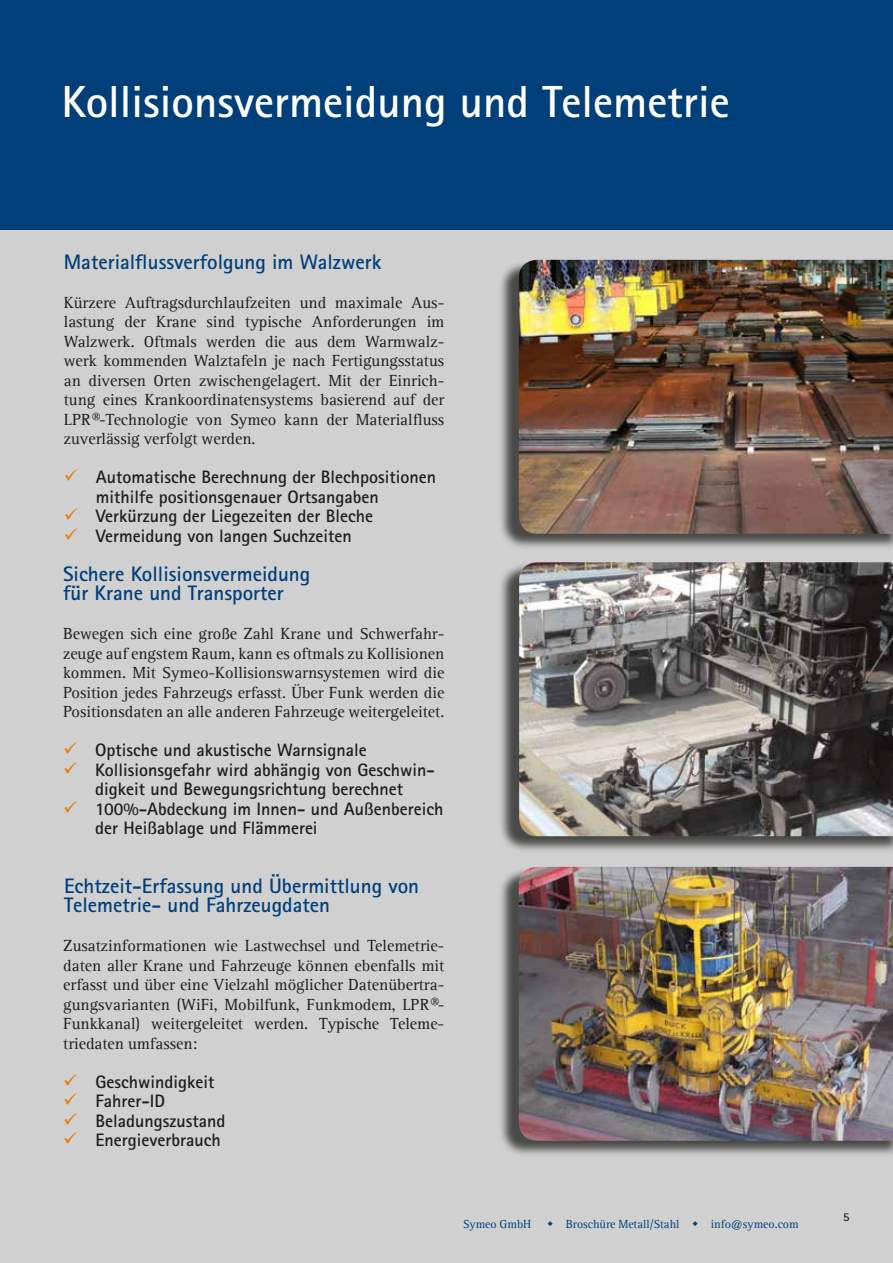
<style>
.page{position:relative;width:893px;height:1263px;background:#fff}
.page>*{position:absolute;margin:0;border:0;box-sizing:border-box;transform-origin:0 0}
.t1{font:700 45px "Agfa Rotis Sans Serif";color:#fff}
.t2{font:700 21px/19.5px "Agfa Rotis Sans Serif";color:#003f79}
.t3{font:700 18px/19.5px "Agfa Rotis Sans Serif";color:#1d1d1b}
.t4{font:16.5px/19.5px "Agfa Rotis Serif";color:#1d1d1b;text-align:justify}
.t5{font:12px "Agfa Rotis Serif";color:#003f79}
.t6{font:700 12px "Agfa Rotis Sans Serif";color:#1d1d1b}
.s1{color:#e77b06}
</style>
<div class="page">
<div style="left:0;top:227px;width:893px;height:1036px;background:#d0d0d0"></div>
<div style="left:0;top:0;width:893px;height:229px;background:#003f79"></div>
<div style="left:498px;top:260px;width:395px;height:290px;background:#1d1d1b;opacity:.75"></div>
<img style="left:519px;top:260px;width:374px;height:274px">
<div style="left:499px;top:562px;width:394px;height:291px;background:#1d1d1b;opacity:.75"></div>
<img style="left:519px;top:562px;width:374px;height:274px">
<div style="left:498px;top:867px;width:395px;height:290px;background:#1d1d1b;opacity:.75"></div>
<img style="left:519px;top:867px;width:374px;height:274px">
<h1 class="t1" style="left:62px;top:74px;width:670px">Kollisionsvermeidung und Telemetrie</h1>
<p class="t2" style="left:64px;top:251px;width:319px">Materialflussverfolgung im Walzwerk</p>
<p class="t4" style="left:64px;top:292px;width:382px">Kürzere Auftragsdurchlaufzeiten und maximale Aus&shy;lastung der Krane sind typische Anforderungen im Walzwerk. Oftmals werden die aus dem Warmwalz&shy;werk kommenden Walztafeln je nach Fertigungsstatus an diversen Orten zwischengelagert. Mit der Einrich&shy;tung eines Krankoordinatensystems basierend auf der LPR®-Technologie von Symeo kann der Materialfluss zuverlässig verfolgt werden.</p>
<p class="t3" style="left:96px;top:467px;width:342px;text-indent:-32px"><span class="s1">✓</span> Automatische Berechnung der Blechpositionen mithilfe positionsgenauer Ortsangaben</p>
<p class="t3" style="left:64px;top:506px;width:311px"><span class="s1">✓</span> Verkürzung der Liegezeiten der Bleche</p>
<p class="t3" style="left:64px;top:525px;width:290px"><span class="s1">✓</span> Vermeidung von langen Suchzeiten</p>
<p class="t2" style="left:63px;top:563px;width:249px">Sichere Kollisionsvermeidung für Krane und Transporter</p>
<p class="t4" style="left:63px;top:624px;width:383px">Bewegen sich eine große Zahl Krane und Schwerfahr&shy;zeuge auf engstem Raum, kann es oftmals zu Kollisionen kommen. Mit Symeo-Kollisionswarnsystemen wird die Position jedes Fahrzeugs erfasst. Über Funk werden die Positionsdaten an alle anderen Fahrzeuge weitergeleitet.</p>
<p class="t3" style="left:63px;top:740px;width:305px"><span class="s1">✓</span> Optische und akustische Warnsignale</p>
<p class="t3" style="left:63px;top:759px;width:373px;text-align:center"><span class="s1">✓</span> Kollisionsgefahr wird abhängig von Geschwin&shy;digkeit und Bewegungsrichtung berechnet</p>
<p class="t3" style="left:95px;top:798px;width:350px;text-indent:-32px"><span class="s1">✓</span> 100%-Abdeckung im Innen- und Außenbereich der Heißablage und Flämmerei</p>
<p class="t2" style="left:64px;top:875px;width:357px">Echtzeit-Erfassung und Übermittlung von<br>Telemetrie- und Fahrzeugdaten</p>
<p class="t4" style="left:63px;top:936px;width:383px">Zusatzinformationen wie Lastwechsel und Telemetrie&shy;daten aller Krane und Fahrzeuge können ebenfalls mit erfasst und über eine Vielzahl möglicher Datenübertra&shy;gungsvarianten (WiFi, Mobilfunk, Funkmodem, LPR®- Funkkanal) weitergeleitet werden. Typische Teleme&shy;triedaten umfassen:</p>
<p class="t3" style="left:63px;top:1071px;width:153px"><span class="s1">✓</span> Geschwindigkeit</p>
<p class="t3" style="left:63px;top:1091px;width:103px"><span class="s1">✓</span> Fahrer-ID</p>
<p class="t3" style="left:63px;top:1110px;width:164px"><span class="s1">✓</span> Beladungszustand</p>
<p class="t3" style="left:63px;top:1130px;width:159px"><span class="s1">✓</span> Energieverbrauch</p>
<p class="t5" style="left:463px;top:1217px;width:70px">Symeo GmbH</p>
<p class="t5" style="left:566px;top:1217px;width:115px">Broschüre Metall/Stahl</p>
<p class="t5" style="left:711px;top:1217px;width:89px">info@symeo.com</p>
<p class="t6" style="left:843px;top:1209px;width:8px">5</p>
</div>
